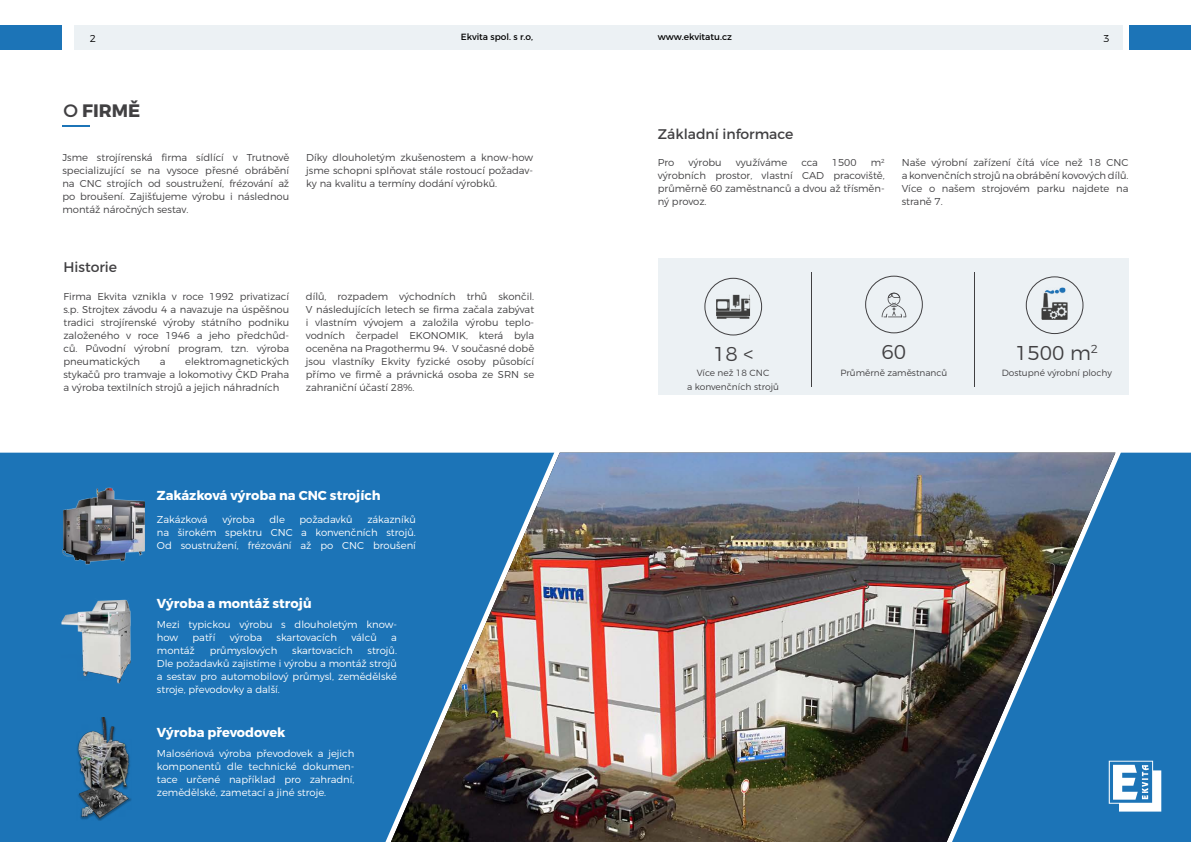
<style>
.page{position:relative;width:1191px;height:842px;background:#fff}
.page>*{position:absolute;margin:0;border:0;box-sizing:border-box;transform-origin:0 0}
.t1{font:300 20px "Montserrat";color:#414042}
.t2{font:700 18px "Montserrat";color:#414042}
.t3{font:14px "Montserrat";color:#414042}
.t4{font:700 13px "Montserrat";color:#fff}
.t5{font:300 10px/13px "Montserrat";color:#414042;text-align:justify}
.t6{font:300 10px/13px "Montserrat";color:#fff;text-align:justify}
.t7{font:300 10px "Montserrat";color:#000}
.t8{font:300 9px/14px "Montserrat";color:#414042;text-align:center}
.t9{font:9px "Montserrat";color:#000}
.s1{font-weight:400}
</style>
<div class="page">
<svg style="left:62px;top:125px;width:28px;height:1px"></svg>
<div style="left:1115px;top:453px;width:76px;height:389px;background:#1c74b7"></div>
<div style="left:0;top:453px;width:391px;height:389px;background:#1c74b7"></div>
<img style="left:62px;top:483px;width:82px;height:86px">
<img style="left:391px;top:453px;width:724px;height:389px">
<div style="left:658px;top:259px;width:470px;height:136px;background:#ecf1f4"></div>
<img style="left:1041px;top:287px;width:27px;height:32px">
<svg style="left:881px;top:293px;width:25px;height:24px"></svg>
<hr style="left:811px;top:272px;width:1px;height:115px;background:#414042">
<hr style="left:974px;top:272px;width:1px;height:115px;background:#414042">
<img style="left:716px;top:294px;width:34px;height:25px">
<div style="left:704px;top:278px;width:58px;height:57px;border:1px solid #414042;border-radius:50%"></div>
<div style="left:865px;top:276px;width:58px;height:57px;border:1px solid #414042;border-radius:50%"></div>
<div style="left:1025px;top:276px;width:58px;height:58px;border:1px solid #414042;border-radius:50%"></div>
<svg style="left:1108px;top:761px;width:53px;height:50px"></svg>
<img style="left:66px;top:717px;width:65px;height:103px">
<img style="left:54px;top:591px;width:82px;height:110px">
<div style="left:0;top:26px;width:62px;height:24px;background:#1c74b7"></div>
<div style="left:1128px;top:26px;width:63px;height:24px;background:#1c74b7"></div>
<div style="left:74px;top:26px;width:1048px;height:24px;background:#ecf1f4"></div>
<p class="t7" style="left:90px;top:32px;width:8px">2</p>
<p class="t9" style="left:461px;top:31px;width:74px">Ekvita spol. s r.o,</p>
<p class="t9" style="left:658px;top:31px;width:76px">www.ekvitatu.cz</p>
<p class="t7" style="left:1103px;top:33px;width:8px">3</p>
<h2 class="t2" style="left:63px;top:99px;width:78px"><span class="s1">O</span> FIRMĚ</h2>
<p class="t5" style="left:62px;top:151px;width:228px">Jsme strojírenská firma sídlící v Trutnově specializující se na vysoce přesné obrábění na CNC strojích od soustružení, frézování až po broušení. Zajišťujeme výrobu i následnou montáž náročných sestav.</p>
<p class="t5" style="left:306px;top:151px;width:228px">Díky dlouholetým zkušenostem a know-how jsme schopni splňovat stále rostoucí požadav&shy;ky na kvalitu a termíny dodání výrobků.</p>
<h3 class="t3" style="left:63px;top:258px;width:55px">Historie</h3>
<p class="t5" style="left:63px;top:289px;width:227px">Firma Ekvita vznikla v roce 1992 privatizací s.p. Strojtex závodu 4 a navazuje na úspěšnou tradici strojírenské výroby státního podniku založeného v roce 1946 a jeho předchůd&shy;ců. Původní výrobní program, tzn. výroba pneumatických</p>
<p class="t5" style="left:63px;top:354px;width:227px;text-indent:122px">elektromagnetických stykačů pro tramvaje a lokomotivy ČKD Praha a výroba textilních strojů a jejich náhradních</p>
<p class="t5" style="left:160px;top:354px;width:7px">a</p>
<p class="t5" style="left:306px;top:289px;width:230px">dílů, rozpadem východních trhů skončil.<br>V následujících letech se firma začala zabývat i vlastním vývojem a založila výrobu teplo&shy;vodních čerpadel EKONOMIK, která byla oceněna na Pragothermu 94. V současné době jsou vlastníky Ekvity fyzické osoby působící přímo ve firmě a právnická osoba ze SRN se zahraniční účastí 28%.</p>
<h3 class="t4" style="left:157px;top:487px;width:225px">Zakázková výroba na CNC strojích</h3>
<p class="t6" style="left:157px;top:513px;width:260px;text-indent:210px">zákazníků na širokém spektru CNC a konvenčních strojů.<br>Od soustružení, frézování až po CNC broušení</p>
<p class="t6" style="left:157px;top:513px;width:52px">Zakázková</p>
<p class="t6" style="left:222px;top:513px;width:34px">výroba</p>
<p class="t6" style="left:269px;top:513px;width:17px">dle</p>
<p class="t6" style="left:299px;top:513px;width:55px">požadavků</p>
<h3 class="t4" style="left:157px;top:595px;width:156px">Výroba a montáž strojů</h3>
<p class="t6" style="left:157px;top:618px;width:241px">Mezi typickou výrobu s dlouholetým know&shy;how</p>
<p class="t6" style="left:192px;top:631px;width:24px">patří</p>
<p class="t6" style="left:230px;top:631px;width:34px">výroba</p>
<p class="t6" style="left:276px;top:631px;width:62px">skartovacích</p>
<p class="t6" style="left:351px;top:631px;width:27px">válců</p>
<p class="t6" style="left:391px;top:631px;width:7px">a</p>
<p class="t6" style="left:157px;top:644px;width:39px">montáž</p>
<p class="t6" style="left:210px;top:644px;width:69px">průmyslových</p>
<p class="t6" style="left:292px;top:644px;width:62px">skartovacích</p>
<p class="t6" style="left:157px;top:644px;width:242px;text-indent:211px">strojů.<br>Dle požadavků zajistíme i výrobu a montáž strojů a sestav pro automobilový průmysl, zemědělské stroje, převodovky a další.</p>
<h3 class="t4" style="left:157px;top:724px;width:130px">Výroba převodovek</h3>
<p class="t6" style="left:157px;top:747px;width:199px">Malosériová výroba převodovek a jejich komponentů dle technické dokumen&shy;tace určené například pro zahradní, zemědělské, zametací a jiné stroje.</p>
<h3 class="t3" style="left:658px;top:125px;width:137px">Základní informace</h3>
<p class="t5" style="left:658px;top:156px;width:18px">Pro</p>
<p class="t5" style="left:688px;top:156px;width:35px">výrobu</p>
<p class="t5" style="left:736px;top:156px;width:53px">využíváme</p>
<p class="t5" style="left:801px;top:156px;width:18px">cca</p>
<p class="t5" style="left:832px;top:156px;width:26px">1500</p>
<p class="t5" style="left:658px;top:156px;width:228px;text-indent:213px">m<sup>2 </sup>výrobních prostor, vlastní CAD pracoviště, průměrně 60 zaměstnanců a dvou až třísměn&shy;ný provoz.</p>
<p class="t5" style="left:901px;top:156px;width:228px">Naše výrobní zařízení čítá více než 18 CNC a konvenčních strojů na obrábění kovových dílů.<br>Více o našem strojovém parku najdete na straně 7.</p>
<h1 class="t1" style="left:713px;top:342px;width:41px">18 &lt;</h1>
<h1 class="t1" style="left:881px;top:340px;width:26px">60</h1>
<h1 class="t1" style="left:1015px;top:340px;width:84px">1500 m<sup>2</sup></h1>
<p class="t8" style="left:687px;top:365px;width:93px">Více než 18 CNC<br>a konvenčních strojů</p>
<p class="t8" style="left:840px;top:365px;width:108px">Průměrně zaměstnanců</p>
<p class="t8" style="left:1001px;top:366px;width:112px">Dostupné výrobní plochy</p>
</div>
